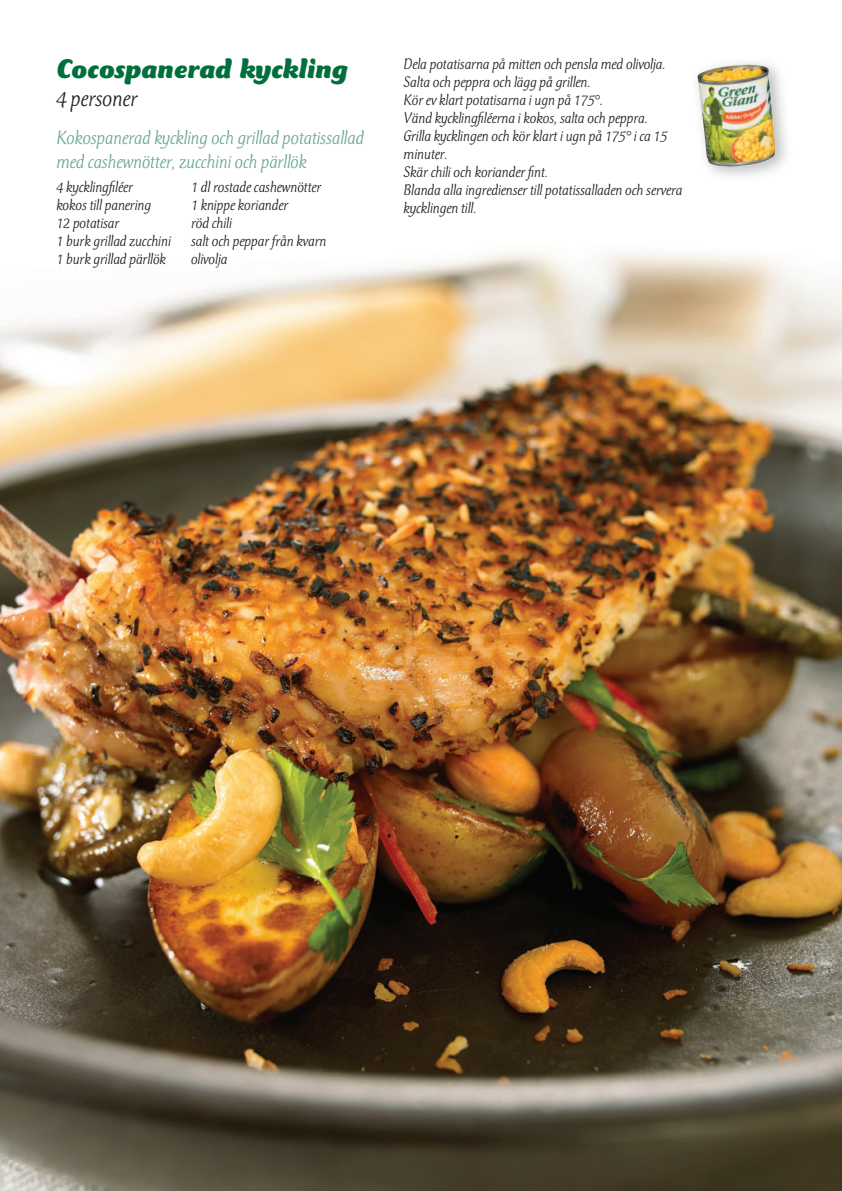
<style>
.page{position:relative;width:842px;height:1191px;background:#fff}
.page>*{position:absolute;margin:0;border:0;box-sizing:border-box;transform-origin:0 0}
.t1{font:italic 900 28px "CT Mercurius";color:#006f3c}
.t2{font:italic 300 24px "CT Mercurius";color:#231f20}
.t3{font:italic 300 20px/24px "CT Mercurius";color:#6ca891}
.t4{font:italic 300 16px/18px "CT Mercurius";color:#231f20}
</style>
<div class="page">
<img style="left:0;top:252px;width:842px;height:939px">
<div style="left:687px;top:53px;width:108px;height:133px;background:#231f20;opacity:.3"></div>
<img style="left:696px;top:64px;width:80px;height:103px">
<h1 class="t1" style="left:57px;top:54px;width:293px">Cocospanerad kyckling</h1>
<h2 class="t2" style="left:57px;top:85px;width:83px">4 personer</h2>
<p class="t3" style="left:57px;top:126px;width:309px">Kokospanerad kyckling och grillad potatissallad med cashewnötter, zucchini och pärllök</p>
<p class="t4" style="left:191px;top:178px;width:137px">1 dl rostade cashewnötter<br>1 knippe koriander<br>röd chili<br>salt och peppar från kvarn olivolja</p>
<p class="t4" style="left:57px;top:178px;width:116px">4 kycklingfiléer<br>kokos till panering<br>12 potatisar<br>1 burk grillad zucchini<br>1 burk grillad pärllök</p>
<p class="t4" style="left:404px;top:55px;width:280px">Dela potatisarna på mitten och pensla med olivolja.<br>Salta och peppra och lägg på grillen.<br>Kör ev klart potatisarna i ugn på 175°.<br>Vänd kycklingfiléerna i kokos, salta och peppra.<br>Grilla kycklingen och kör klart i ugn på 175° i ca 15 minuter.<br>Skär chili och koriander fint.<br>Blanda alla ingredienser till potatissalladen och servera kycklingen till.</p>
</div>
